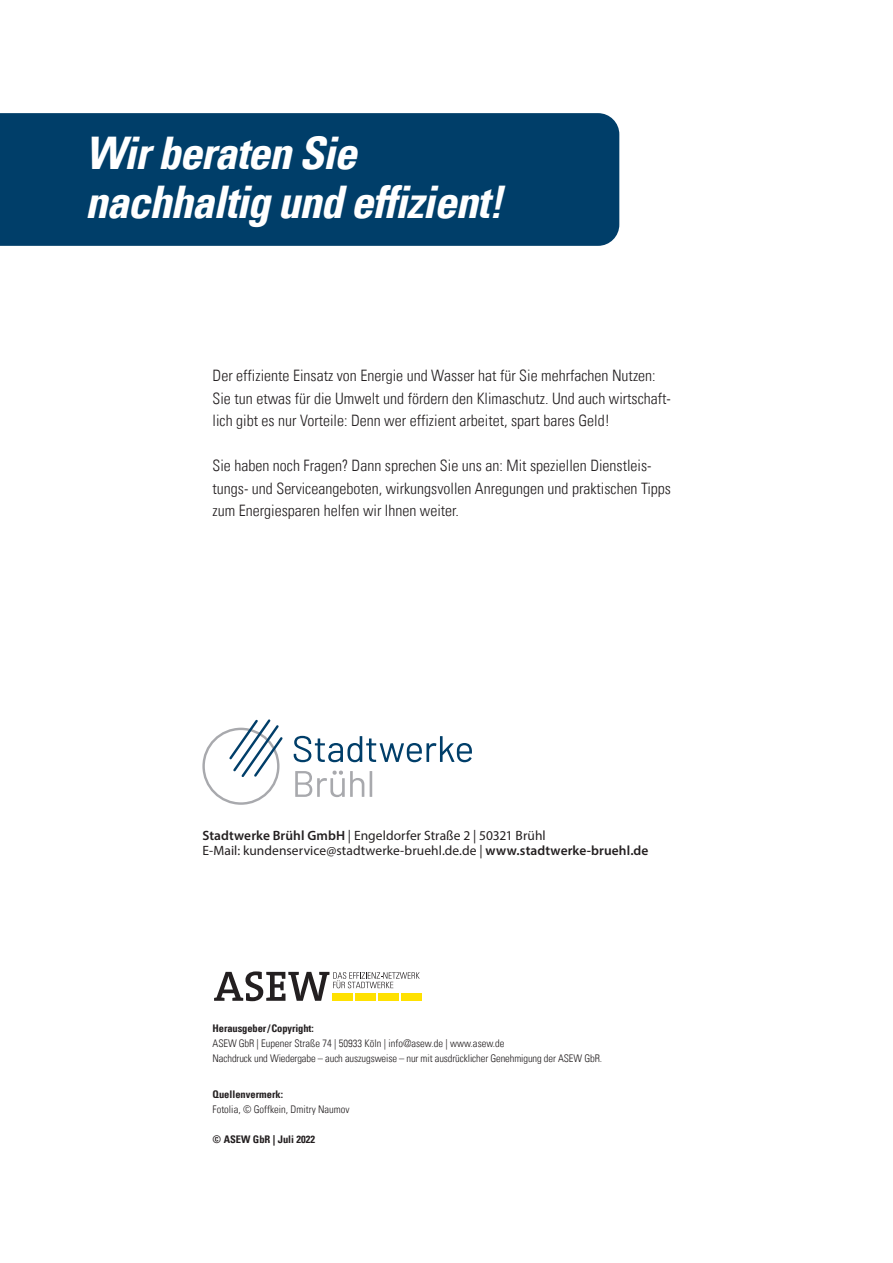
<style>
.page{position:relative;width:893px;height:1263px;background:#fff}
.page>*{position:absolute;margin:0;border:0;box-sizing:border-box;transform-origin:0 0}
.t1{font:italic 700 condensed 45px/49.5px "Univers LT";letter-spacing:-.025em;color:#fff}
.t2{font:300 condensed 15.75px/22.5px "Univers LT";color:#231f20}
.t3{font:13.5px/15px "Myriad Pro";letter-spacing:.005em;color:#231f20}
.t4{font:300 condensed 10.5px/15px "Univers LT";letter-spacing:-.01em;color:#231f20}
.t5{font:700 condensed 10.5px "Univers LT";color:#231f20}
.s1{font-weight:600}
</style>
<div class="page">
<div style="left:401px;top:993px;width:21px;height:8px;background:#ffe101"></div>
<svg style="left:214px;top:971px;width:206px;height:30px"></svg>
<div style="left:0;top:113px;width:619px;height:133px;background:#003e69"></div>
<svg style="left:294px;top:736px;width:178px;height:26px"></svg>
<svg style="left:295px;top:770px;width:69px;height:27px"></svg>
<hr style="left:370px;top:771px;width:2px;height:26px;background:#a8a9ad">
<div style="left:202px;top:728px;width:77px;height:77px;border:2px solid #a8a9ad;border-radius:50%"></div>
<svg style="left:227px;top:719px;width:56px;height:60px"></svg>
<h1 class="t1" style="left:85px;top:128px;width:420px">Wir beraten Sie nachhaltig und effizient!</h1>
<p class="t2" style="left:213px;top:364px;width:460px">Der effiziente Einsatz von Energie und Wasser hat für Sie mehrfachen Nutzen:<br>Sie tun etwas für die Umwelt und fördern den Klimaschutz. Und auch wirtschaft&shy;lich gibt es nur Vorteile: Denn wer effizient arbeitet, spart bares Geld!</p>
<p class="t2" style="left:213px;top:454px;width:460px">Sie haben noch Fragen? Dann sprechen Sie uns an: Mit speziellen Dienstleis&shy;tungs- und Serviceangeboten, wirkungsvollen Anregungen und praktischen Tipps zum Energiesparen helfen wir Ihnen weiter.</p>
<p class="t3" style="left:202px;top:827px;width:448px"><span class="s1">Stadtwerke Brühl GmbH</span> | Engeldorfer Straße 2 | 50321 Brühl<br>E-Mail: kundenservice@stadtwerke-bruehl.de.de | <span class="s1">www.stadtwerke-bruehl.de</span></p>
<p class="t5" style="left:213px;top:1022px;width:103px">Herausgeber/Copyright:</p>
<p class="t4" style="left:213px;top:1036px;width:391px">ASEW GbR | Eupener Straße 74 | 50933 Köln | info@asew.de | www.asew.de<br>Nachdruck und Wiedergabe – auch auszugsweise – nur mit ausdrücklicher Genehmigung der ASEW GbR.</p>
<p class="t5" style="left:213px;top:1088px;width:72px">Quellenvermerk:</p>
<p class="t4" style="left:213px;top:1102px;width:139px">Fotolia, © Goffkein, Dmitry Naumov</p>
<p class="t5" style="left:213px;top:1133px;width:104px">© ASEW GbR | Juli 2022</p>
</div>
